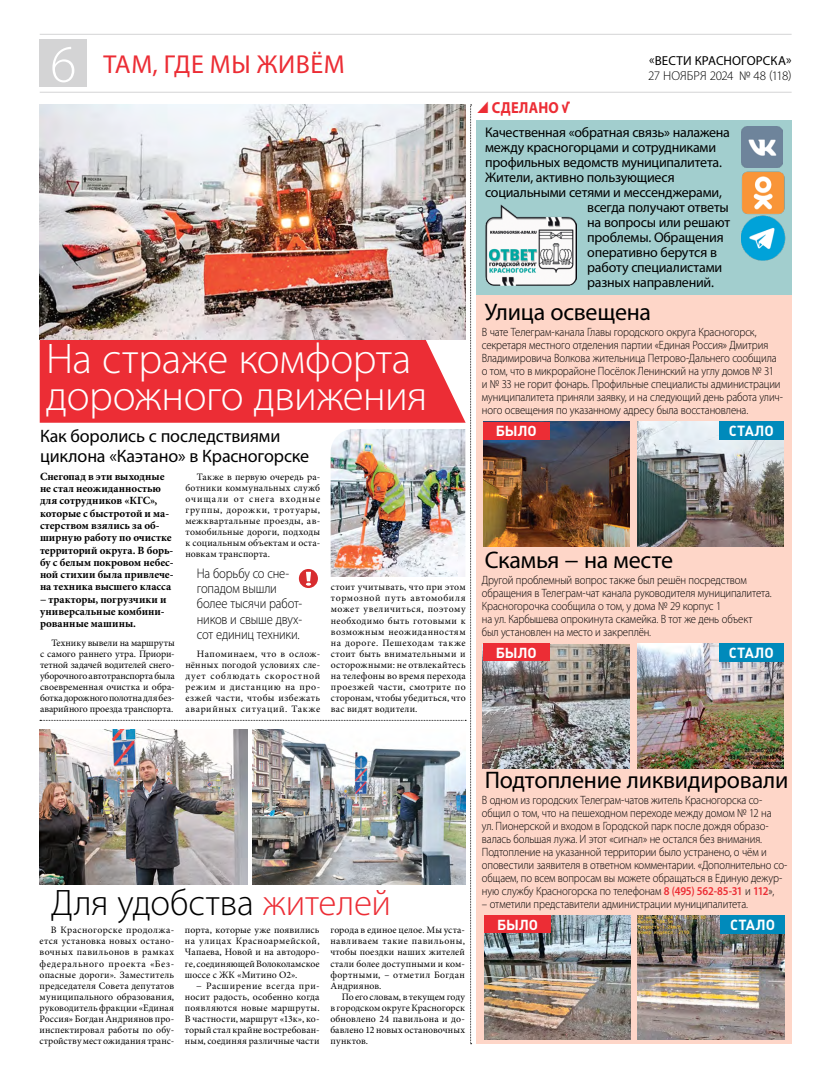
<style>
.page{position:relative;width:820px;height:1078px;background:#fff}
.page>*{position:absolute;margin:0;border:0;box-sizing:border-box;transform-origin:0 0}
.t1{font:300 53px "Myriad Pro";color:#fff}
.t2{font:300 43px/37px "Myriad Pro";letter-spacing:-.01em;color:#fff}
.t3{font:300 37px "Myriad Pro";letter-spacing:-.005em;color:#000}
.t4{font:26px "Myriad Pro";letter-spacing:.02em;color:#ec2d35}
.t5{font:24px "Myriad Pro";letter-spacing:-.01em;color:#000}
.t6{font:18px/20px "Myriad Pro";letter-spacing:-.01em;color:#000}
.t7{font:700 16px "Myriad Pro";letter-spacing:.015em;color:#ec2d35;scale:.9 1}
.t8{font:700 14.5px "Plumb";letter-spacing:.005em;color:#fff}
.t9{font:700 14.3px "Plumb";letter-spacing:-.01em;color:#fff}
.t10{font:14px "Myriad Pro";letter-spacing:-.02em;color:#000}
.t11{font:300 14px/15.2px "Myriad Pro";letter-spacing:-.015em;color:#000;scale:.9 1}
.t12{font:300 13px "Myriad Pro";letter-spacing:-.015em;color:#000}
.t13{font:13px "Myriad Pro";letter-spacing:.01em;color:#000}
.t14{font:300 12px/13px "Myriad Pro";letter-spacing:-.01em;color:#000;scale:.9 1}
.t15{font:700 11px/12.3px "Minion Pro";letter-spacing:.005em;color:#000}
.t16{font:9.8px/11.1px "Minion Pro";letter-spacing:.015em;color:#000;text-align:justify}
.s1{font-family:"Plumb C"}
.s2{color:#ec2d35}
.s3{font-weight:600;color:#ec2d35}
</style>
<div class="page">
<hr style="left:40px;top:92px;width:751px;height:1px;background:#d4d4d5">
<hr style="left:40px;top:34px;width:751px;height:1px;background:#d4d4d5">
<div style="left:40px;top:40px;width:47px;height:47px;background:#d4d4d5"></div>
<div style="left:476px;top:294px;width:315px;height:749px;background:#fed6c8"></div>
<div style="left:476px;top:120px;width:315px;height:174px;background:#a2cece"></div>
<img style="left:741px;top:126px;width:41px;height:41px">
<img style="left:741px;top:216px;width:45px;height:45px">
<img style="left:741px;top:171px;width:43px;height:45px">
<img style="left:485px;top:205px;width:90px;height:80px">
<img style="left:483px;top:421px;width:146px;height:125px">
<img style="left:637px;top:421px;width:146px;height:125px">
<div style="left:718px;top:422px;width:65px;height:18px;background:#008abb"></div>
<div style="left:483px;top:421px;width:66px;height:18px;background:#ec2d35"></div>
<img style="left:483px;top:644px;width:146px;height:124px">
<img style="left:637px;top:643px;width:146px;height:125px">
<div style="left:718px;top:643px;width:65px;height:18px;background:#008abb"></div>
<div style="left:483px;top:643px;width:66px;height:18px;background:#ec2d35"></div>
<img style="left:484px;top:915px;width:146px;height:124px">
<img style="left:637px;top:915px;width:147px;height:124px">
<div style="left:720px;top:915px;width:64px;height:18px;background:#008abb"></div>
<div style="left:484px;top:915px;width:66px;height:17px;background:#ec2d35"></div>
<img style="left:40px;top:105px;width:431px;height:939px">
<img style="left:252px;top:729px;width:213px;height:155px">
<img style="left:40px;top:729px;width:207px;height:155px">
<h1 class="t1" style="left:50px;top:32px;width:27px">6</h1>
<h3 class="t13" style="left:649px;top:53px;width:144px">«ВЕСТИ КРАСНОГОРСКА»</h3>
<h3 class="t4" style="left:103px;top:48px;width:242px">ТАМ, ГДЕ МЫ ЖИВЁМ</h3>
<h3 class="t12" style="left:647px;top:68px;width:145px">27 НОЯБРЯ 2024 № 48 (118)</h3>
<h3 class="t7" style="left:491px;top:98px;width:89px">СДЕЛАНО <span class="s1">√</span></h3>
<h2 class="t2" style="left:46px;top:339px;width:382px">На страже комфорта дорожного движения</h2>
<h3 class="t6" style="left:40px;top:426px;width:270px">Как боролись с последствиями циклона «Каэтано» в Красногорске</h3>
<p class="t15" style="left:40px;top:470px;width:135px">Снегопад в эти выходные не стал неожиданностью для сотрудников «КГС», которые с быстротой и ма&shy;стерством взялись за об&shy;ширную работу по очистке территорий округа. В борь&shy;бу с белым покровом небес&shy;ной стихии была привлече&shy;на техника высшего класса − тракторы, погрузчики и универсальные комбини&shy;рованные машины.</p>
<p class="t16" style="left:40px;top:637px;width:136px;text-indent:11px">Технику вывели на маршруты с самого раннего утра. Приори&shy;тетной задачей водителей снего&shy;уборочного автотранспорта была своевременная очистка и обра&shy;ботка дорожного полотна для без&shy;аварийного проезда транспорта.</p>
<p class="t16" style="left:185px;top:471px;width:136px;text-indent:11px">Также в первую очередь ра&shy;ботники коммунальных служб очищали от снега входные группы, дорожки, тротуары, межквартальные проезды, ав&shy;томобильные дороги, подходы к социальным объектам и оста&shy;новкам транспорта.</p>
<h3 class="t11" style="left:197px;top:565px;width:118px">На борьбу со сне&shy;гопадом вышли более тысячи работ&shy;ников и свыше двух&shy;сот единиц техники.</h3>
<p class="t16" style="left:185px;top:648px;width:136px;text-indent:11px">Напоминаем, что в ослож&shy;нённых погодой условиях сле&shy;дует соблюдать скоростной режим и дистанцию на про&shy;езжей части, чтобы избежать аварийных ситуаций. Также</p>
<p class="t16" style="left:331px;top:581px;width:136px">стоит учитывать, что при этом тормозной путь автомобиля может увеличиться, поэтому необходимо быть готовыми к возможным неожиданностям на дороге. Пешеходам также стоит быть внимательными и осторожными: не отвлекайтесь на телефоны во время перехода проезжей части, смотрите по сторонам, чтобы убедиться, что вас видят водители.</p>
<h3 class="t10" style="left:485px;top:124px;width:246px">Качественная «обратная связь» налажена</h3>
<h3 class="t10" style="left:485px;top:139px;width:232px">между красногорцами и сотрудниками</h3>
<h3 class="t10" style="left:485px;top:154px;width:238px">профильных ведомств муниципалитета.</h3>
<h3 class="t10" style="left:485px;top:169px;width:191px">Жители, активно пользующиеся</h3>
<h3 class="t10" style="left:485px;top:184px;width:238px">социальными сетями и мессенджерами,</h3>
<h3 class="t10" style="left:587px;top:199px;width:143px">всегда получают ответы</h3>
<h3 class="t10" style="left:587px;top:214px;width:144px">на вопросы или решают</h3>
<h3 class="t10" style="left:587px;top:229px;width:138px">проблемы. Обращения</h3>
<h3 class="t10" style="left:587px;top:244px;width:131px">оперативно берутся в</h3>
<h3 class="t10" style="left:587px;top:259px;width:136px">работу специалистами</h3>
<h3 class="t10" style="left:587px;top:274px;width:128px">разных направлений.</h3>
<h3 class="t5" style="left:484px;top:297px;width:168px">Улица освещена</h3>
<p class="t14" style="left:481px;top:325px;width:336px">В чате Телеграм-канала Главы городского округа Красногорск, секретаря местного отделения партии «Единая Россия» Дмитрия Владимировича Волкова жительница Петрово-Дальнего сообщила о том, что в микрорайоне Посёлок Ленинский на углу домов № 31<br>и № 33 не горит фонарь. Профильные специалисты администрации муниципалитета приняли заявку, и на следующий день работа улич&shy;ного освещения по указанному адресу была восстановлена.</p>
<h3 class="t9" style="left:495px;top:422px;width:42px">БЫЛО</h3>
<h3 class="t8" style="left:728px;top:422px;width:46px">СТАЛО</h3>
<h3 class="t5" style="left:484px;top:545px;width:190px">Скамья − на месте</h3>
<p class="t14" style="left:481px;top:573px;width:323px">Другой проблемный вопрос также был решён посредством обращения в Телеграм-чат канала руководителя муниципалитета.<br>Красногорочка сообщила о том, у дома № 29 корпус 1<br>на ул. Карбышева опрокинута скамейка. В тот же день объект был установлен на место и закреплён.</p>
<h3 class="t9" style="left:495px;top:644px;width:42px">БЫЛО</h3>
<h3 class="t8" style="left:728px;top:644px;width:46px">СТАЛО</h3>
<h3 class="t3" style="left:51px;top:880px;width:341px">Для удобства <span class="s2">жителей</span></h3>
<p class="t16" style="left:40px;top:924px;width:136px;text-indent:11px">В Красногорске продолжа&shy;ется установка новых остано&shy;вочных павильонов в рамках федерального проекта «Без&shy;опасные дороги». Заместитель председателя Совета депутатов муниципального образования, руководитель фракции «Единая Россия» Богдан Андриянов про&shy;инспектировал работы по обу&shy;стройству мест ожидания транс-</p>
<p class="t16" style="left:185px;top:924px;width:136px">порта, которые уже появились на улицах Красноармейской, Чапаева, Новой и на автодоро&shy;ге, соединяющей Волоколамское шоссе с ЖК «Митино О2».</p>
<p class="t16" style="left:185px;top:979px;width:136px;text-indent:11px">− Расширение всегда при&shy;носит радость, особенно когда появляются новые маршруты.<br>В частности, маршрут «13к», ко&shy;торый стал крайне востребован&shy;ным, соединяя различные части</p>
<p class="t16" style="left:330px;top:924px;width:136px">города в единое целое. Мы уста&shy;навливаем такие павильоны, чтобы поездки наших жителей стали более доступными и ком&shy;фортными, – отметил Богдан Андриянов.</p>
<p class="t16" style="left:330px;top:990px;width:136px;text-indent:11px">По его словам, в текущем году в городском округе Красногорск обновлено 24 павильона и до&shy;бавлено 12 новых остановочных пунктов.</p>
<h3 class="t5" style="left:484px;top:765px;width:305px">Подтопление ликвидировали</h3>
<p class="t14" style="left:481px;top:793px;width:341px">В одном из городских Телеграм-чатов житель Красногорска со&shy;общил о том, что на пешеходном переходе между домом № 12 на<br>ул. Пионерской и входом в Городской парк после дождя образо&shy;валась большая лужа. И этот «сигнал» не остался без внимания.<br>Подтопление на указанной территории было устранено, о чём и оповестили заявителя в ответном комментарии. «Дополнительно со&shy;общаем, по всем вопросам вы можете обращаться в Единую дежур&shy;ную службу Красногорска по телефонам <span class="s3">8 (495) 562-85-31</span> и <span class="s3">112</span>»,</p>
<p class="t14" style="left:482px;top:897px;width:297px">– отметили представители администрации муниципалитета.</p>
<h3 class="t9" style="left:497px;top:916px;width:42px">БЫЛО</h3>
<h3 class="t8" style="left:729px;top:915px;width:46px">СТАЛО</h3>
</div>
